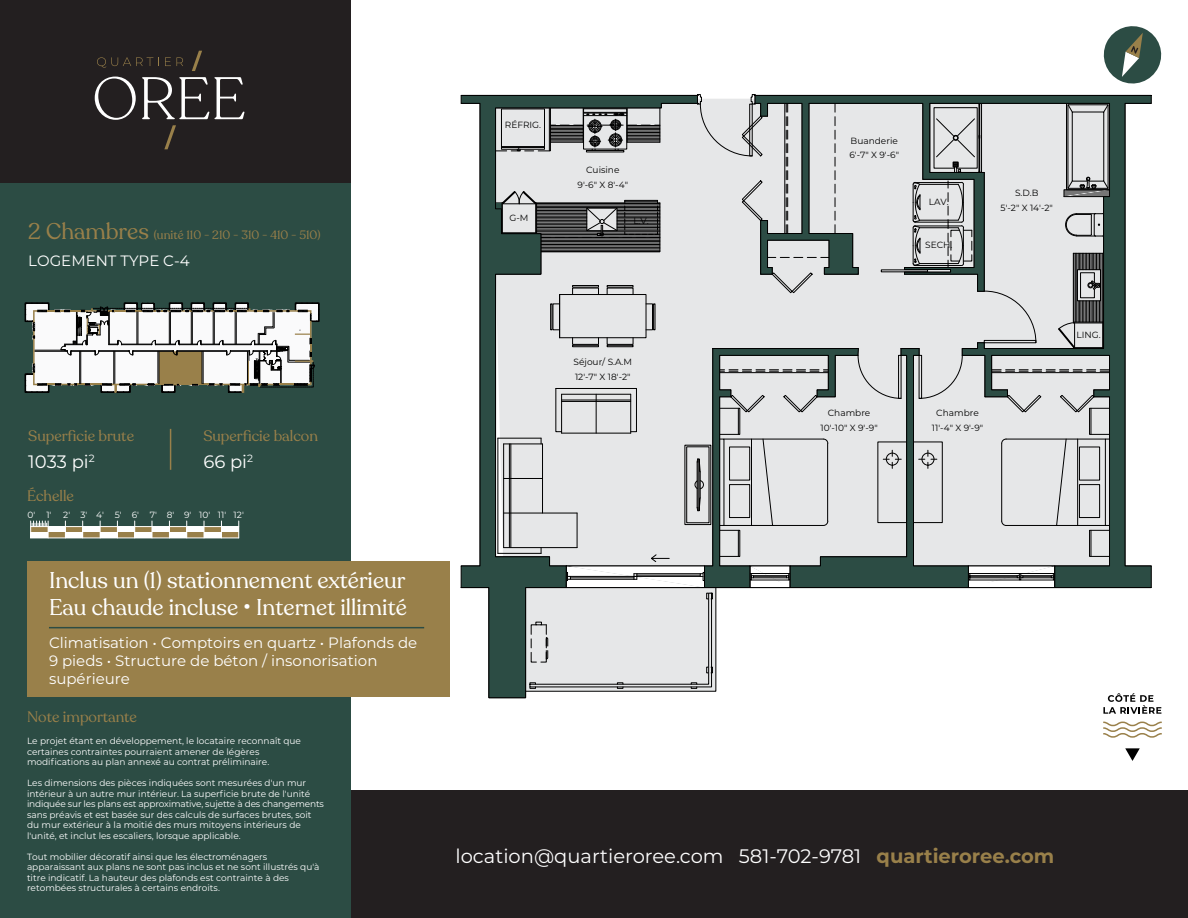
<style>
.page{position:relative;width:1188px;height:918px;background:#fff}
.page>*{position:absolute;margin:0;border:0;box-sizing:border-box;transform-origin:0 0}
.t1{font:22.5px/27px "Recoleta";color:#fff}
.t2{font:19.5px "Montserrat";color:#fff}
.t3{font:18px "Montserrat";color:#fff}
.t4{font:15px/18px "Montserrat";color:#fff}
.t5{font:15px "Recoleta";color:#99804a}
.t6{font:12px "Recoleta";color:#99804a}
.t7{font:9px/10.5px "Montserrat";color:#fff}
.t8{font:9px/14.7px "Montserrat";color:#000;text-align:center}
.s1{font-size:22.5px}
.s2{font-weight:700;color:#99804a}
</style>
<div class="page">
<div style="left:0;top:180px;width:351px;height:608px;background:#2c4c44"></div>
<div style="left:0;top:735px;width:351px;height:183px;background:#2c4c44"></div>
<div style="left:0;top:0;width:351px;height:183px;background:#231f20"></div>
<svg style="left:164px;top:125px;width:12px;height:24px"></svg>
<svg style="left:192px;top:51px;width:10px;height:20px"></svg>
<svg style="left:95px;top:77px;width:41px;height:43px"></svg>
<svg style="left:142px;top:77px;width:103px;height:42px"></svg>
<svg style="left:97px;top:57px;width:62px;height:11px"></svg>
<svg style="left:165px;top:57px;width:18px;height:9px"></svg>
<div style="left:351px;top:791px;width:837px;height:127px;background:#231f20"></div>
<hr style="left:170px;top:429px;width:1px;height:41px;background:#99804a">
<div style="left:31px;top:527px;width:208px;height:11px;background:#99804a"></div>
<div style="left:48px;top:527px;width:17px;height:5px;background:#fff"></div>
<div style="left:83px;top:527px;width:17px;height:5px;background:#fff"></div>
<div style="left:65px;top:532px;width:18px;height:6px;background:#fff"></div>
<div style="left:117px;top:527px;width:18px;height:5px;background:#fff"></div>
<div style="left:152px;top:527px;width:17px;height:5px;background:#fff"></div>
<div style="left:100px;top:532px;width:17px;height:6px;background:#fff"></div>
<div style="left:135px;top:532px;width:17px;height:6px;background:#fff"></div>
<div style="left:187px;top:527px;width:17px;height:5px;background:#fff"></div>
<div style="left:169px;top:532px;width:18px;height:6px;background:#fff"></div>
<div style="left:222px;top:527px;width:17px;height:5px;background:#fff"></div>
<div style="left:204px;top:532px;width:17px;height:6px;background:#fff"></div>
<hr style="left:31px;top:526px;width:208px;height:1px;background:#fff">
<hr style="left:31px;top:538px;width:208px;height:1px;background:#fff">
<svg style="left:221px;top:521px;width:1px;height:17px"></svg>
<svg style="left:30px;top:521px;width:19px;height:17px"></svg>
<svg style="left:1103px;top:26px;width:59px;height:58px"></svg>
<svg style="left:1125px;top:748px;width:15px;height:13px"></svg>
<svg style="left:1103px;top:721px;width:59px;height:17px"></svg>
<svg style="left:461px;top:95px;width:34px;height:603px"></svg>
<svg style="left:495px;top:94px;width:666px;height:620px"></svg>
<svg style="left:25px;top:303px;width:295px;height:90px;background:#b4b6b1"></svg>
<hr style="left:177px;top:350px;width:50px;height:1px;background:#000">
<hr style="left:177px;top:351px;width:50px;height:1px;background:#000">
<div style="left:27px;top:562px;width:422px;height:135px;background:#99804a"></div>
<hr style="left:49px;top:627px;width:375px;height:1px;background:#2c4c44">
<h3 class="t6" style="left:28px;top:230px;width:294px"><span class="s1">2 Chambres</span> (unité 110 - 210 - 310 - 410 - 510)</h3>
<h3 class="t4" style="left:28px;top:252px;width:163px">LOGEMENT TYPE C-4</h3>
<h3 class="t5" style="left:28px;top:427px;width:107px">Superficie brute</h3>
<h3 class="t3" style="left:28px;top:452px;width:68px">1033 pi<sup>2</sup></h3>
<h3 class="t5" style="left:203px;top:427px;width:116px">Superficie balcon</h3>
<h3 class="t3" style="left:203px;top:452px;width:51px">66 pi<sup>2</sup></h3>
<h3 class="t5" style="left:27px;top:487px;width:48px">Échelle</h3>
<p class="t7" style="left:28px;top:510px;width:9px">0'</p>
<p class="t7" style="left:96px;top:510px;width:9px">4'</p>
<p class="t7" style="left:46px;top:510px;width:7px">1'</p>
<p class="t7" style="left:132px;top:510px;width:9px">6'</p>
<p class="t7" style="left:63px;top:510px;width:8px">2'</p>
<p class="t7" style="left:115px;top:510px;width:8px">5'</p>
<p class="t7" style="left:150px;top:510px;width:96px">7' 8' 9' 10' 11' 12'</p>
<p class="t7" style="left:80px;top:510px;width:8px">3'</p>
<h1 class="t1" style="left:49px;top:567px;width:359px">Inclus un (1) stationnement extérieur<br>Eau chaude incluse • Internet illimité</h1>
<h3 class="t4" style="left:49px;top:634px;width:370px">Climatisation • Comptoirs en quartz • Plafonds de<br>9 pieds • Structure de béton / insonorisation supérieure</h3>
<h3 class="t5" style="left:27px;top:710px;width:112px">Note importante</h3>
<p class="t7" style="left:27px;top:736px;width:276px">Le projet étant en développement, le locataire reconnaît que certaines contraintes pourraient amener de légères modifications au plan annexé au contrat préliminaire.</p>
<p class="t7" style="left:27px;top:778px;width:298px">Les dimensions des pièces indiquées sont mesurées d'un mur intérieur à un autre mur intérieur. La superficie brute de l'unité indiquée sur les plans est approximative, sujette à des changements sans préavis et est basée sur des calculs de surfaces brutes, soit du mur extérieur à la moitié des murs mitoyens intérieurs de l'unité, et inclut les escaliers, lorsque applicable.</p>
<p class="t7" style="left:27px;top:851px;width:294px">Tout mobilier décoratif ainsi que les électroménagers apparaissant aux plans ne sont pas inclus et ne sont illustrés qu'à titre indicatif. La hauteur des plafonds est contrainte à des retombées structurales à certains endroits.</p>
<p class="t8" style="left:505px;top:117px;width:38px">RÉFRIG.</p>
<p class="t8" style="left:510px;top:210px;width:20px">G-M</p>
<p class="t8" style="left:578px;top:162px;width:52px">Cuisine<br>9'-6" X 8'-4"</p>
<p class="t8" style="left:633px;top:214px;width:17px">L.V.</p>
<p class="t8" style="left:574px;top:355px;width:60px;text-align:left">Séjour/ S.A.M<br>12'-7" X 18'-2"</p>
<p class="t8" style="left:849px;top:133px;width:51px;text-align:left">Buanderie<br>6'-7" X 9'-6"</p>
<p class="t8" style="left:929px;top:195px;width:21px">LAV.</p>
<p class="t8" style="left:925px;top:238px;width:29px">SECH.</p>
<p class="t8" style="left:1001px;top:186px;width:54px">S.D.B<br>5'-2" X 14'-2"</p>
<p class="t8" style="left:821px;top:406px;width:59px">Chambre<br>10'-10" X 9'-9"</p>
<p class="t8" style="left:932px;top:406px;width:53px">Chambre<br>11'-4" X 9'-9"</p>
<p class="t8" style="left:1077px;top:328px;width:26px">LING.</p>
<h2 class="t2" style="left:456px;top:846px;width:600px">location@quartieroree.com 581-702-9781 <span class="s2">quartieroree.com</span></h2>
</div>
